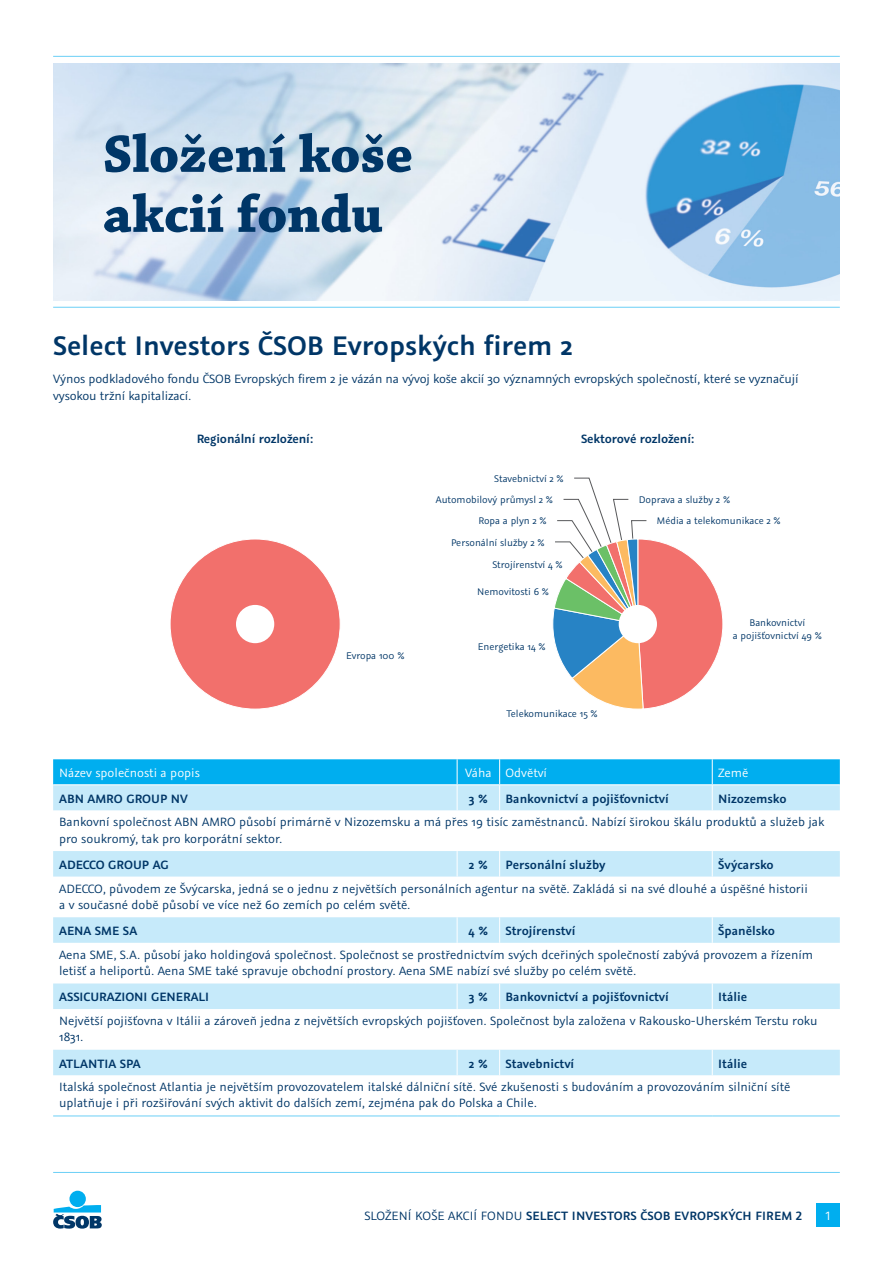
<style>
.page{position:relative;width:893px;height:1263px;background:#fff}
.page>*{position:absolute;margin:0;border:0;box-sizing:border-box;transform-origin:0 0}
.t1{font:600 30px "Graublau Sans";color:#003667}
.t2{font:13.5px/16.2px "Graublau Sans";color:#003667}
.normal_text{font:600 13.5px "Graublau Sans";color:#003667}
.normal_text-2{font:13.5px "Graublau Sans";color:#fff}
.popis_grafu_grb{font:10.8px/12.9px "Graublau Sans";color:#003667;text-align:center}
.s1{font-weight:400}
</style>
<div class="page">
<div style="left:69px;top:1191px;width:17px;height:16px;background:#00aeef;border-radius:50%"></div>
<svg style="left:53px;top:1205px;width:49px;height:23px"></svg>
<hr style="left:53px;top:1172px;width:787px;height:1px;background:#6bcff6">
<div style="left:816px;top:1203px;width:24px;height:24px;background:#00aeef"></div>
<hr style="left:53px;top:56px;width:787px;height:1px;background:#6bcff6">
<hr style="left:53px;top:307px;width:787px;height:1px;background:#6bcff6">
<img style="left:53px;top:63px;width:787px;height:238px">
<hr style="left:64px;top:120px;width:765px;height:1px;background:#6bcff6">
<svg style="left:105px;top:133px;width:180px;height:39px;background:#7092b0"></svg>
<svg style="left:299px;top:133px;width:112px;height:39px;background:#7394af"></svg>
<svg style="left:104px;top:193px;width:119px;height:39px;background:#7f9cb6"></svg>
<svg style="left:238px;top:193px;width:144px;height:39px;background:#6c8eae"></svg>
<svg style="left:53px;top:810px;width:787px;height:265px"></svg>
<svg style="left:457px;top:917px;width:1px;height:26px"></svg>
<svg style="left:499px;top:917px;width:1px;height:26px"></svg>
<svg style="left:712px;top:917px;width:1px;height:26px"></svg>
<svg style="left:457px;top:1050px;width:1px;height:25px"></svg>
<svg style="left:499px;top:1050px;width:1px;height:25px"></svg>
<svg style="left:712px;top:1050px;width:1px;height:25px"></svg>
<svg style="left:457px;top:851px;width:1px;height:25px"></svg>
<svg style="left:499px;top:851px;width:1px;height:25px"></svg>
<svg style="left:712px;top:851px;width:1px;height:25px"></svg>
<svg style="left:457px;top:983px;width:1px;height:26px"></svg>
<svg style="left:499px;top:983px;width:1px;height:26px"></svg>
<svg style="left:712px;top:983px;width:1px;height:26px"></svg>
<svg style="left:53px;top:759px;width:787px;height:51px;background:#65ccf4"></svg>
<hr style="left:53px;top:784px;width:404px;height:1px;background:#fff">
<hr style="left:457px;top:784px;width:43px;height:1px;background:#fff">
<hr style="left:500px;top:784px;width:212px;height:1px;background:#fff">
<hr style="left:712px;top:784px;width:128px;height:1px;background:#fff">
<hr style="left:53px;top:1115px;width:404px;height:1px;background:#6bcff6">
<hr style="left:457px;top:1115px;width:43px;height:1px;background:#6bcff6">
<hr style="left:500px;top:1115px;width:212px;height:1px;background:#6bcff6">
<hr style="left:712px;top:1115px;width:128px;height:1px;background:#6bcff6">
<svg style="left:552px;top:477px;width:171px;height:232px"></svg>
<div style="left:620px;top:607px;width:35px;height:34px;background:#fff;border-radius:50%"></div>
<div style="left:619px;top:605px;width:38px;height:38px;border:4px solid #fff;border-radius:50%"></div>
<div style="left:170px;top:539px;width:170px;height:170px;background:#f2706c;border-radius:50%"></div>
<div style="left:238px;top:607px;width:34px;height:34px;background:#fff;border-radius:50%"></div>
<div style="left:236px;top:605px;width:38px;height:38px;border:4px solid #fff;border-radius:50%"></div>
<p class="t1" style="left:53px;top:326px;width:521px">Select Investors ČSOB Evropských firem 2</p>
<p class="t2" style="left:53px;top:371px;width:747px">Výnos podkladového fondu ČSOB Evropských firem 2 je vázán na vývoj koše akcií 30 významných evropských společností, které se vyznačují vysokou tržní kapitalizací.</p>
<p class="normal_text" style="left:197px;top:430px;width:118px">Regionální rozložení:</p>
<p class="normal_text" style="left:581px;top:430px;width:115px">Sektorové rozložení:</p>
<p class="popis_grafu_grb" style="left:346px;top:649px;width:60px">Evropa 100 %</p>
<p class="popis_grafu_grb" style="left:494px;top:472px;width:71px">Stavebnictví 2 %</p>
<p class="popis_grafu_grb" style="left:436px;top:493px;width:119px">Automobilový průmysl 2 %</p>
<p class="popis_grafu_grb" style="left:478px;top:514px;width:70px">Ropa a plyn 2 %</p>
<p class="popis_grafu_grb" style="left:492px;top:558px;width:72px">Strojírenství 4 %</p>
<p class="popis_grafu_grb" style="left:451px;top:536px;width:95px">Personální služby 2 %</p>
<p class="popis_grafu_grb" style="left:477px;top:585px;width:73px">Nemovitosti 6 %</p>
<p class="popis_grafu_grb" style="left:478px;top:640px;width:69px">Energetika 14 %</p>
<p class="popis_grafu_grb" style="left:507px;top:707px;width:93px">Telekomunikace 15 %</p>
<p class="popis_grafu_grb" style="left:639px;top:493px;width:93px">Doprava a služby 2 %</p>
<p class="popis_grafu_grb" style="left:657px;top:514px;width:125px">Média a telekomunikace 2 %</p>
<p class="popis_grafu_grb" style="left:733px;top:616px;width:91px">Bankovnictví<br>a pojišťovnictví 49 %</p>
<p class="normal_text-2" style="left:59px;top:765px;width:142px">Název společnosti a popis</p>
<p class="normal_text-2" style="left:465px;top:765px;width:28px">Váha</p>
<p class="normal_text-2" style="left:506px;top:765px;width:43px">Odvětví</p>
<p class="normal_text-2" style="left:718px;top:765px;width:32px">Země</p>
<p class="normal_text" style="left:59px;top:790px;width:130px">ABN AMRO GROUP NV</p>
<p class="normal_text" style="left:469px;top:790px;width:20px">3 %</p>
<p class="normal_text" style="left:506px;top:790px;width:165px">Bankovnictví a pojišťovnictví</p>
<p class="normal_text" style="left:718px;top:790px;width:70px">Nizozemsko</p>
<p class="t2" style="left:59px;top:814px;width:767px">Bankovní společnost ABN AMRO působí primárně v Nizozemsku a má přes 19 tisíc zaměstnanců. Nabízí širokou škálu produktů a služeb jak pro soukromý, tak pro korporátní sektor.</p>
<p class="normal_text" style="left:59px;top:856px;width:111px">ADECCO GROUP AG</p>
<p class="normal_text" style="left:469px;top:856px;width:20px">2 %</p>
<p class="normal_text" style="left:506px;top:856px;width:101px">Personální služby</p>
<p class="normal_text" style="left:718px;top:856px;width:57px">Švýcarsko</p>
<p class="t2" style="left:59px;top:880px;width:750px">ADECCO, původem ze Švýcarska, jedná se o jednu z největších personálních agentur na světě. Zakládá si na své dlouhé a úspěšné historii a v současné době působí ve více než 60 zemích po celém světě.</p>
<p class="normal_text" style="left:59px;top:922px;width:80px">AENA SME SA</p>
<p class="normal_text" style="left:469px;top:922px;width:21px">4 %</p>
<p class="normal_text" style="left:506px;top:922px;width:71px">Strojírenství</p>
<p class="normal_text" style="left:718px;top:922px;width:58px">Španělsko</p>
<p class="t2" style="left:59px;top:946px;width:755px">Aena SME, S.A. působí jako holdingová společnost. Společnost se prostřednictvím svých dceřiných společností zabývá provozem a řízením letišť a heliportů. Aena SME také spravuje obchodní prostory. Aena SME nabízí své služby po celém světě.</p>
<p class="normal_text" style="left:59px;top:988px;width:152px">ASSICURAZIONI GENERALI</p>
<p class="normal_text" style="left:469px;top:988px;width:20px">3 %</p>
<p class="normal_text" style="left:506px;top:988px;width:165px">Bankovnictví a pojišťovnictví</p>
<p class="normal_text" style="left:718px;top:988px;width:30px">Itálie</p>
<p class="t2" style="left:59px;top:1013px;width:760px">Největší pojišťovna v Itálii a zároveň jedna z největších evropských pojišťoven. Společnost byla založena v Rakousko-Uherském Terstu roku<br>1831.</p>
<p class="normal_text" style="left:59px;top:1055px;width:83px">ATLANTIA SPA</p>
<p class="normal_text" style="left:469px;top:1055px;width:20px">2 %</p>
<p class="normal_text" style="left:506px;top:1055px;width:70px">Stavebnictví</p>
<p class="normal_text" style="left:718px;top:1055px;width:30px">Itálie</p>
<p class="t2" style="left:59px;top:1079px;width:733px">Italská společnost Atlantia je největším provozovatelem italské dálniční sítě. Své zkušenosti s budováním a provozováním silniční sítě uplatňuje i při rozšiřování svých aktivit do dalších zemí, zejména pak do Polska a Chile.</p>
<p class="normal_text" style="left:364px;top:1207px;width:439px"><span class="s1">SLOŽENÍ KOŠE AKCIÍ FONDU</span> SELECT INVESTORS ČSOB EVROPSKÝCH FIREM 2</p>
<p class="normal_text-2" style="left:825px;top:1208px;width:6px">1</p>
</div>
